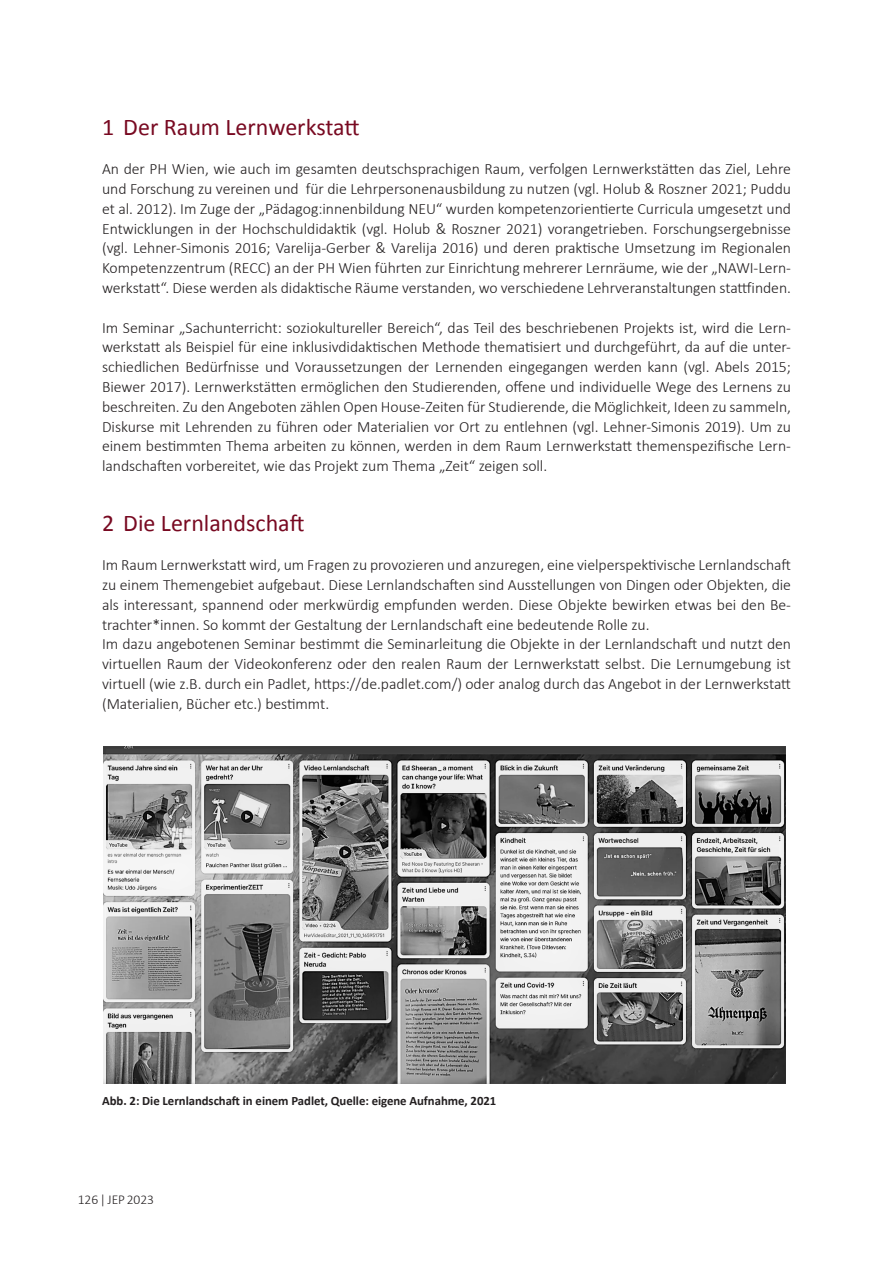
<style>
.page{position:relative;width:893px;height:1263px;background:#fff}
.page>*{position:absolute;margin:0;border:0;box-sizing:border-box;transform-origin:0 0}
.t1{font:24px "Calibri";color:#780921}
.standard__fließtext{font:300 15.75px/19.8px "Calibri";letter-spacing:-.005em;color:#231f20;text-align:justify}
.t2{font:300 13.5px "Calibri";letter-spacing:-.005em;color:#231f20}
.bildtext{font:700 12.75px "Calibri";letter-spacing:-.005em;color:#231f20}
</style>
<div class="page">
<img style="left:103px;top:747px;width:682px;height:336px">
<p class="t1" style="left:102px;top:111px;width:259px">1 Der Raum Lernwerkstatt</p>
<p class="standard__fließtext" style="left:102px;top:158px;width:690px">An der PH Wien, wie auch im gesamten deutschsprachigen Raum, verfolgen Lernwerkstätten das Ziel, Lehre und Forschung zu vereinen und für die Lehrpersonenausbildung zu nutzen (vgl. Holub &amp; Roszner 2021; Puddu et al. 2012). Im Zuge der „Pädagog:innenbildung NEU“ wurden kompetenzorientierte Curricula umgesetzt und Entwicklungen in der Hochschuldidaktik (vgl. Holub &amp; Roszner 2021) vorangetrieben. Forschungsergebnisse (vgl. Lehner-Simonis 2016; Varelija-Gerber &amp; Varelija 2016) und deren praktische Umsetzung im Regionalen Kompetenzzentrum (RECC) an der PH Wien führten zur Einrichtung mehrerer Lernräume, wie der „NAWI-Lern&shy;werkstatt“. Diese werden als didaktische Räume verstanden, wo verschiedene Lehrveranstaltungen stattfinden.</p>
<p class="standard__fließtext" style="left:102px;top:317px;width:690px">Im Seminar „Sachunterricht: soziokultureller Bereich“, das Teil des beschriebenen Projekts ist, wird die Lern&shy;werkstatt als Beispiel für eine inklusivdidaktischen Methode thematisiert und durchgeführt, da auf die unter&shy;schiedlichen Bedürfnisse und Voraussetzungen der Lernenden eingegangen werden kann (vgl. Abels 2015; Biewer 2017). Lernwerkstätten ermöglichen den Studierenden, offene und individuelle Wege des Lernens zu beschreiten. Zu den Angeboten zählen Open House-Zeiten für Studierende, die Möglichkeit, Ideen zu sammeln, Diskurse mit Lehrenden zu führen oder Materialien vor Ort zu entlehnen (vgl. Lehner-Simonis 2019). Um zu einem bestimmten Thema arbeiten zu können, werden in dem Raum Lernwerkstatt themenspezifische Lern&shy;landschaften vorbereitet, wie das Projekt zum Thema „Zeit“ zeigen soll.</p>
<p class="t1" style="left:102px;top:507px;width:204px">2 Die Lernlandschaft</p>
<p class="standard__fließtext" style="left:102px;top:554px;width:690px">Im Raum Lernwerkstatt wird, um Fragen zu provozieren und anzuregen, eine vielperspektivische Lernlandschaft zu einem Themengebiet aufgebaut. Diese Lernlandschaften sind Ausstellungen von Dingen oder Objekten, die als interessant, spannend oder merkwürdig empfunden werden. Diese Objekte bewirken etwas bei den Be&shy;trachter*innen. So kommt der Gestaltung der Lernlandschaft eine bedeutende Rolle zu.</p>
<p class="standard__fließtext" style="left:102px;top:634px;width:690px">Im dazu angebotenen Seminar bestimmt die Seminarleitung die Objekte in der Lernlandschaft und nutzt den virtuellen Raum der Videokonferenz oder den realen Raum der Lernwerkstatt selbst. Die Lernumgebung ist virtuell (wie z.B. durch ein Padlet, https://de.padlet.com/) oder analog durch das Angebot in der Lernwerkstatt (Materialien, Bücher etc.) bestimmt.</p>
<p class="bildtext" style="left:102px;top:1092px;width:396px">Abb. 2: Die Lernlandschaft in einem Padlet, Quelle: eigene Aufnahme, 2021</p>
<p class="t2" style="left:78px;top:1191px;width:78px">126| JEP2023</p>
</div>
